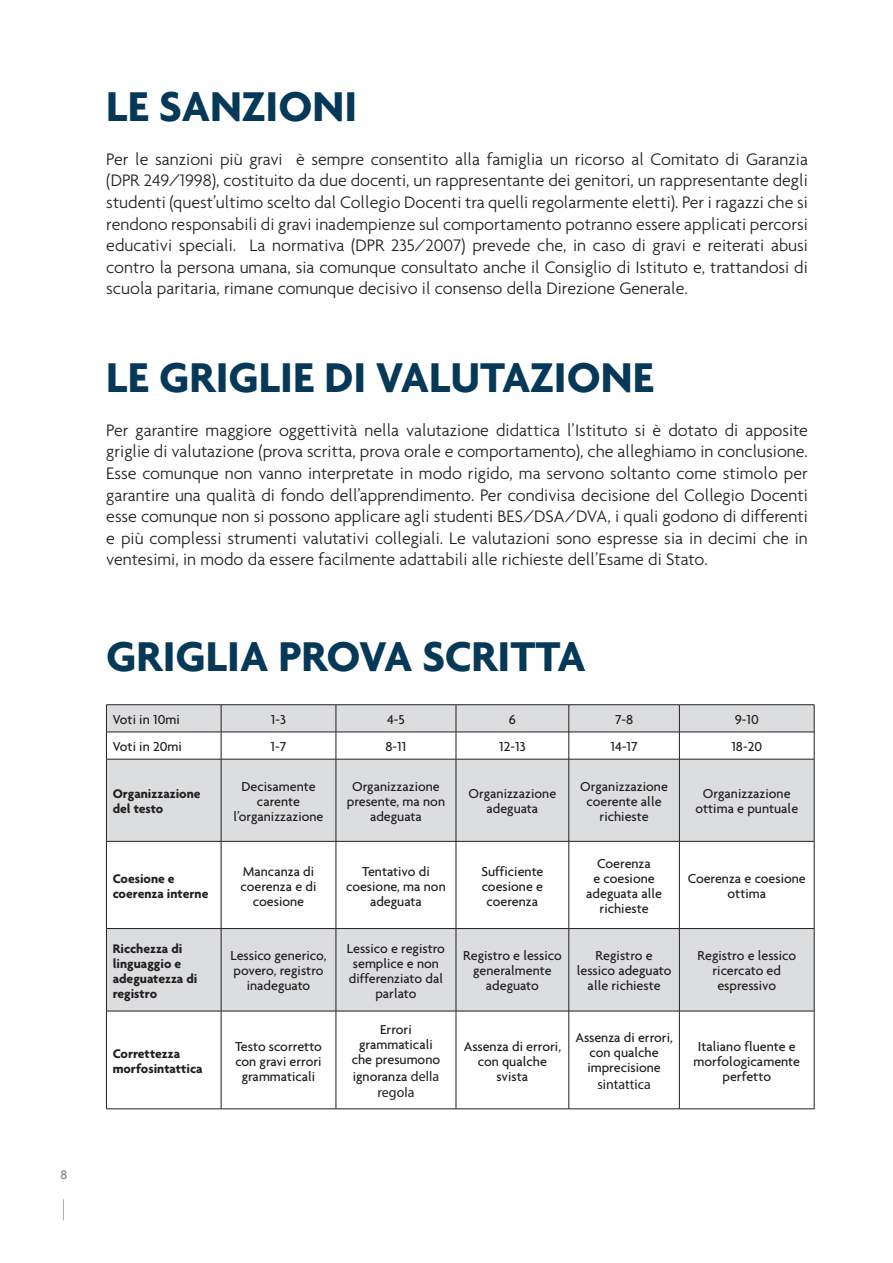
<style>
.page{position:relative;width:893px;height:1263px;background:#fff}
.page>*{position:absolute;margin:0;border:0;box-sizing:border-box;transform-origin:0 0}
.t1{font:700 45px "Agenda";color:#063858}
.t2{font:300 18px/21.6px "Agenda";color:#231f20;text-align:justify}
.t3{font:500 13.95px/15px "Agenda";color:#231f20;text-align:center}
.t4{font:13.95px/16.8px "Myriad Pro";color:#231f20;text-align:center}
.t5{font:700 13.5px/15px "Agenda";color:#231f20}
.t6{font:500 13.5px "Agenda";color:#808285}
.s1{font-family:"Agenda";font-weight:500}
</style>
<div class="page">
<svg style="left:63px;top:1199px;width:1px;height:21px"></svg>
<svg style="left:107px;top:705px;width:707px;height:306px;fill:#dcdddf"></svg>
<hr style="left:106px;top:759px;width:1px;height:82px;background:#231f20">
<hr style="left:221px;top:759px;width:1px;height:82px;background:#231f20">
<hr style="left:336px;top:759px;width:1px;height:82px;background:#231f20">
<hr style="left:456px;top:759px;width:1px;height:82px;background:#231f20">
<hr style="left:569px;top:759px;width:1px;height:82px;background:#231f20">
<hr style="left:679px;top:759px;width:1px;height:82px;background:#231f20">
<hr style="left:814px;top:759px;width:1px;height:82px;background:#231f20">
<hr style="left:106px;top:841px;width:115px;height:1px;background:#231f20">
<hr style="left:106px;top:841px;width:1px;height:87px;background:#231f20">
<hr style="left:221px;top:841px;width:115px;height:1px;background:#231f20">
<hr style="left:221px;top:841px;width:1px;height:87px;background:#231f20">
<hr style="left:336px;top:841px;width:120px;height:1px;background:#231f20">
<hr style="left:336px;top:841px;width:1px;height:87px;background:#231f20">
<hr style="left:456px;top:841px;width:113px;height:1px;background:#231f20">
<hr style="left:456px;top:841px;width:1px;height:87px;background:#231f20">
<hr style="left:569px;top:841px;width:110px;height:1px;background:#231f20">
<hr style="left:569px;top:841px;width:1px;height:87px;background:#231f20">
<hr style="left:679px;top:841px;width:135px;height:1px;background:#231f20">
<hr style="left:679px;top:841px;width:1px;height:87px;background:#231f20">
<hr style="left:814px;top:841px;width:1px;height:87px;background:#231f20">
<hr style="left:106px;top:928px;width:115px;height:1px;background:#231f20">
<hr style="left:106px;top:929px;width:1px;height:82px;background:#231f20">
<hr style="left:221px;top:928px;width:115px;height:1px;background:#231f20">
<hr style="left:221px;top:929px;width:1px;height:82px;background:#231f20">
<hr style="left:336px;top:928px;width:120px;height:1px;background:#231f20">
<hr style="left:336px;top:929px;width:1px;height:82px;background:#231f20">
<hr style="left:456px;top:928px;width:113px;height:1px;background:#231f20">
<hr style="left:456px;top:929px;width:1px;height:82px;background:#231f20">
<hr style="left:569px;top:928px;width:110px;height:1px;background:#231f20">
<hr style="left:569px;top:929px;width:1px;height:82px;background:#231f20">
<hr style="left:679px;top:928px;width:135px;height:1px;background:#231f20">
<hr style="left:679px;top:929px;width:1px;height:82px;background:#231f20">
<hr style="left:814px;top:929px;width:1px;height:82px;background:#231f20">
<hr style="left:106px;top:1011px;width:115px;height:1px;background:#231f20">
<hr style="left:106px;top:1011px;width:1px;height:98px;background:#231f20">
<hr style="left:221px;top:1011px;width:115px;height:1px;background:#231f20">
<hr style="left:221px;top:1011px;width:1px;height:98px;background:#231f20">
<hr style="left:336px;top:1011px;width:120px;height:1px;background:#231f20">
<hr style="left:336px;top:1011px;width:1px;height:98px;background:#231f20">
<hr style="left:456px;top:1011px;width:113px;height:1px;background:#231f20">
<hr style="left:456px;top:1011px;width:1px;height:98px;background:#231f20">
<hr style="left:569px;top:1011px;width:110px;height:1px;background:#231f20">
<hr style="left:569px;top:1011px;width:1px;height:98px;background:#231f20">
<hr style="left:679px;top:1011px;width:135px;height:1px;background:#231f20">
<hr style="left:679px;top:1011px;width:1px;height:98px;background:#231f20">
<hr style="left:814px;top:1011px;width:1px;height:98px;background:#231f20">
<hr style="left:106px;top:1108px;width:115px;height:1px;background:#231f20">
<hr style="left:221px;top:1108px;width:115px;height:1px;background:#231f20">
<hr style="left:336px;top:1108px;width:120px;height:1px;background:#231f20">
<hr style="left:456px;top:1108px;width:113px;height:1px;background:#231f20">
<hr style="left:569px;top:1108px;width:110px;height:1px;background:#231f20">
<hr style="left:679px;top:1108px;width:135px;height:1px;background:#231f20">
<hr style="left:106px;top:759px;width:115px;height:1px;background:#231f20">
<hr style="left:221px;top:759px;width:115px;height:1px;background:#231f20">
<hr style="left:336px;top:759px;width:120px;height:1px;background:#231f20">
<hr style="left:456px;top:759px;width:113px;height:1px;background:#231f20">
<hr style="left:569px;top:759px;width:110px;height:1px;background:#231f20">
<hr style="left:679px;top:759px;width:135px;height:1px;background:#231f20">
<hr style="left:106px;top:704px;width:115px;height:1px;background:#231f20">
<svg style="left:106px;top:705px;width:1px;height:54px"></svg>
<hr style="left:106px;top:732px;width:115px;height:1px;background:#231f20">
<hr style="left:221px;top:704px;width:115px;height:1px;background:#231f20">
<svg style="left:221px;top:705px;width:1px;height:54px"></svg>
<hr style="left:221px;top:732px;width:115px;height:1px;background:#231f20">
<hr style="left:336px;top:704px;width:120px;height:1px;background:#231f20">
<svg style="left:336px;top:705px;width:1px;height:54px"></svg>
<hr style="left:336px;top:732px;width:120px;height:1px;background:#231f20">
<hr style="left:456px;top:704px;width:113px;height:1px;background:#231f20">
<svg style="left:456px;top:705px;width:1px;height:54px"></svg>
<hr style="left:456px;top:732px;width:113px;height:1px;background:#231f20">
<hr style="left:569px;top:704px;width:110px;height:1px;background:#231f20">
<svg style="left:569px;top:705px;width:1px;height:54px"></svg>
<hr style="left:569px;top:732px;width:110px;height:1px;background:#231f20">
<hr style="left:679px;top:704px;width:135px;height:1px;background:#231f20">
<svg style="left:679px;top:705px;width:1px;height:54px"></svg>
<svg style="left:814px;top:705px;width:1px;height:54px"></svg>
<hr style="left:679px;top:732px;width:135px;height:1px;background:#231f20">
<p class="t6" style="left:60px;top:1167px;width:8px">8</p>
<p class="t1" style="left:106px;top:79px;width:252px">LE SANZIONI</p>
<p class="t2" style="left:106px;top:148px;width:703px">Per le sanzioni più gravi è sempre consentito alla famiglia un ricorso al Comitato di Garanzia (DPR 249/1998), costituito da due docenti, un rappresentante dei genitori, un rappresentante degli studenti (quest’ultimo scelto dal Collegio Docenti tra quelli regolarmente eletti). Per i ragazzi che si rendono responsabili di gravi inadempienze sul comportamento potranno essere applicati percorsi educativi speciali. La normativa (DPR 235/2007) prevede che, in caso di gravi e reiterati abusi contro la persona umana, sia comunque consultato anche il Consiglio di Istituto e, trattandosi di scuola paritaria, rimane comunque decisivo il consenso della Direzione Generale.</p>
<p class="t1" style="left:106px;top:350px;width:549px">LE GRIGLIE DI VALUTAZIONE</p>
<p class="t2" style="left:106px;top:419px;width:703px">Per garantire maggiore oggettività nella valutazione didattica l’Istituto si è dotato di apposite griglie di valutazione (prova scritta, prova orale e comportamento), che alleghiamo in conclusione.<br>Esse comunque non vanno interpretate in modo rigido, ma servono soltanto come stimolo per garantire una qualità di fondo dell’apprendimento. Per condivisa decisione del Collegio Docenti esse comunque non si possono applicare agli studenti BES/DSA/DVA, i quali godono di differenti e più complessi strumenti valutativi collegiali. Le valutazioni sono espresse sia in decimi che in ventesimi, in modo da essere facilmente adattabili alle richieste dell’Esame di Stato.</p>
<p class="t1" style="left:106px;top:629px;width:481px">GRIGLIA PROVA SCRITTA</p>
<p class="t3" style="left:113px;top:712px;width:69px">Voti in 10mi</p>
<p class="t3" style="left:271px;top:712px;width:17px">1-3</p>
<p class="t3" style="left:387px;top:712px;width:19px">4-5</p>
<p class="t3" style="left:509px;top:712px;width:9px">6</p>
<p class="t3" style="left:615px;top:712px;width:20px">7-8</p>
<p class="t3" style="left:735px;top:712px;width:26px">9-10</p>
<p class="t3" style="left:113px;top:739px;width:71px">Voti in 20mi</p>
<p class="t3" style="left:271px;top:739px;width:17px">1-7</p>
<p class="t3" style="left:385px;top:739px;width:23px">8-11</p>
<p class="t3" style="left:499px;top:739px;width:28px">12-13</p>
<p class="t3" style="left:610px;top:739px;width:29px">14-17</p>
<p class="t3" style="left:731px;top:739px;width:32px">18-20</p>
<p class="t5" style="left:113px;top:786px;width:89px">Organizzazione</p>
<p class="t5" style="left:113px;top:801px;width:52px">del testo</p>
<p class="t3" style="left:234px;top:778px;width:91px">Decisamente carente l’organizzazione</p>
<p class="t3" style="left:347px;top:778px;width:100px">Organizzazione presente, ma non adeguata</p>
<p class="t3" style="left:469px;top:786px;width:89px">Organizzazione adeguata</p>
<p class="t3" style="left:580px;top:778px;width:89px">Organizzazione coerente alle richieste</p>
<p class="t3" style="left:695px;top:786px;width:104px">Organizzazione ottima e puntuale</p>
<p class="t5" style="left:113px;top:871px;width:97px">Coesione e coerenza interne</p>
<p class="t3" style="left:241px;top:863px;width:77px">Mancanza di coerenza e di coesione</p>
<p class="t3" style="left:346px;top:863px;width:101px">Tentativo di coesione, ma non adeguata</p>
<p class="t3" style="left:481px;top:863px;width:64px">Sufficiente coesione e coerenza</p>
<p class="t3" style="left:586px;top:856px;width:77px">Coerenza<br>e coesione adeguata alle richieste</p>
<p class="t3" style="left:688px;top:871px;width:120px">Coerenza e coesione ottima</p>
<p class="t5" style="left:113px;top:940px;width:86px">Ricchezza di linguaggio e adeguatezza di registro</p>
<p class="t3" style="left:230px;top:948px;width:98px">Lessico generico, povero, registro inadeguato</p>
<p class="t3" style="left:347px;top:940px;width:99px">Lessico e registro semplice e non differenziato dal parlato</p>
<p class="t3" style="left:463px;top:948px;width:100px">Registro e lessico generalmente adeguato</p>
<p class="t3" style="left:577px;top:948px;width:96px">Registro e lessico adeguato alle richieste</p>
<p class="t3" style="left:697px;top:948px;width:100px">Registro e lessico ricercato ed espressivo</p>
<p class="t5" style="left:113px;top:1045px;width:92px">Correttezza morfosintattica</p>
<p class="t3" style="left:235px;top:1038px;width:89px">Testo scorretto con gravi errori grammaticali</p>
<p class="t3" style="left:352px;top:1021px;width:90px">Errori grammaticali che presumono</p>
<p class="t4" style="left:353px;top:1067px;width:88px"><span class="s1">ignoranza</span> della regola</p>
<p class="t3" style="left:464px;top:1038px;width:99px">Assenza di errori, con qualche svista</p>
<p class="t3" style="left:575px;top:1030px;width:99px">Assenza di errori, con qualche imprecisione</p>
<p class="t4" style="left:597px;top:1076px;width:55px">sintattica</p>
<p class="t3" style="left:693px;top:1038px;width:108px">Italiano fluente e morfologicamente perfetto</p>
</div>
